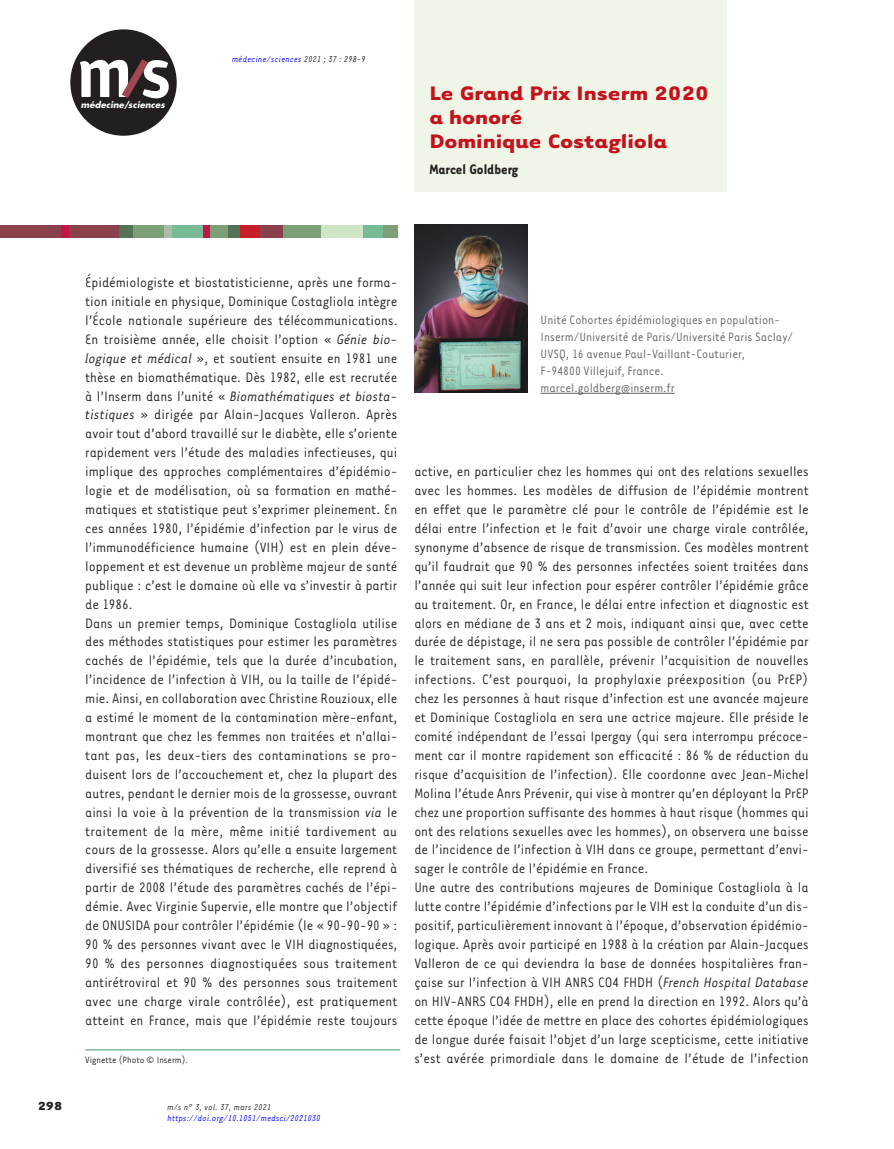
<style>
.page{position:relative;width:894px;height:1149px;background:#fff}
.page>*{position:absolute;margin:0;border:0;box-sizing:border-box;transform-origin:0 0}
.t1{font:700 22.5px/24px "Tarzana Wide";color:#c4121a}
.t2{font:15.75px/18.9px "Tarzana Narrow";color:#231f20}
.t3{font:700 15.75px "Tarzana Narrow";color:#231f20}
.t4{font:13.95px/17px "Tarzana Narrow";color:#636366}
.t5{font:700 13.5px "Tarzana Wide";color:#231f20}
.t6{font:10.5px "Tarzana Narrow";color:#231f20}
.t7{font:italic 9.75px "Tarzana Narrow";letter-spacing:.025em;color:#00f}
.t8{font:italic 9.75px "Tarzana Narrow";letter-spacing:.025em;color:#231f20}
.t9{font:italic 700 8.55px "Futura";letter-spacing:.01em;color:#fff}
.s1{color:#231f20}
.s2{font-style:italic}
</style>
<div class="page">
<div style="left:70px;top:29px;width:107px;height:107px;background:#231f20;border-radius:50%"></div>
<svg style="left:80px;top:60px;width:89px;height:38px"></svg>
<div style="left:414px;top:0;width:312px;height:191px;background:#eff6e8"></div>
<hr style="left:85px;top:1048px;width:315px;height:2px;background:#7db894">
<hr style="left:540px;top:393px;width:134px;height:1px;background:#636366">
<img style="left:414px;top:224px;width:113px;height:168px">
<div style="left:0;top:225px;width:120px;height:13px;background:#8a414c"></div>
<div style="left:119px;top:225px;width:18px;height:13px;background:#537256"></div>
<div style="left:226px;top:225px;width:14px;height:13px;background:#537256"></div>
<div style="left:133px;top:225px;width:32px;height:13px;background:#7d9f76"></div>
<div style="left:169px;top:225px;width:34px;height:13px;background:#76ba96"></div>
<div style="left:362px;top:225px;width:22px;height:13px;background:#76ba96"></div>
<div style="left:208px;top:225px;width:19px;height:13px;background:#7d9f76"></div>
<div style="left:383px;top:225px;width:14px;height:13px;background:#7d9f76"></div>
<div style="left:281px;top:225px;width:40px;height:13px;background:#7d9f76"></div>
<div style="left:321px;top:225px;width:42px;height:13px;background:#cee6c6"></div>
<div style="left:164px;top:225px;width:8px;height:13px;background:#a8bca6"></div>
<div style="left:61px;top:225px;width:8px;height:13px;background:#c4144a"></div>
<div style="left:203px;top:225px;width:6px;height:13px;background:#c4144a"></div>
<div style="left:240px;top:225px;width:29px;height:13px;background:#c61f28"></div>
<div style="left:260px;top:225px;width:22px;height:13px;background:#8a414c"></div>
<p class="t9" style="left:81px;top:99px;width:85px">médecine/sciences</p>
<p class="t7" style="left:232px;top:54px;width:135px">médecine/sciences <span class="s1">2021 ; 37 : 298-9</span></p>
<h1 class="t1" style="left:429px;top:80px;width:281px">Le Grand Prix Inserm 2020 a honoré<br>Dominique Costagliola</h1>
<p class="t3" style="left:429px;top:159px;width:90px">Marcel Goldberg</p>
<p class="t5" style="left:38px;top:1097px;width:26px">298</p>
<p class="t2" style="left:85px;top:272px;width:314px">Épidémiologiste et biostatisticienne, après une forma&shy;tion initiale en physique, Dominique Costagliola intègre l’École nationale supérieure des télécommunications.<br>En troisième année, elle choisit l’option « <span class="s2">Génie bio&shy;logique et médical</span> », et soutient ensuite en 1981 une thèse en biomathématique. Dès 1982, elle est recrutée à l’Inserm dans l’unité « <span class="s2">Biomathématiques et biosta&shy;tistiques</span> » dirigée par Alain-Jacques Valleron. Après avoir tout d’abord travaillé sur le diabète, elle s’oriente rapidement vers l’étude des maladies infectieuses, qui implique des approches complémentaires d’épidémio&shy;logie et de modélisation, où sa formation en mathé&shy;matiques et statistique peut s’exprimer pleinement. En ces années 1980, l’épidémie d’infection par le virus de l’immunodéficience humaine (VIH) est en plein déve&shy;loppement et est devenue un problème majeur de santé publique : c’est le domaine où elle va s’investir à partir de 1986.<br>Dans un premier temps, Dominique Costagliola utilise des méthodes statistiques pour estimer les paramètres cachés de l’épidémie, tels que la durée d’incubation, l’incidence de l’infection à VIH, ou la taille de l’épidé&shy;mie. Ainsi, en collaboration avec Christine Rouzioux, elle a estimé le moment de la contamination mère-enfant, montrant que chez les femmes non traitées et n’allai&shy;tant pas, les deux-tiers des contaminations se pro&shy;duisent lors de l’accouchement et, chez la plupart des autres, pendant le dernier mois de la grossesse, ouvrant ainsi la voie à la prévention de la transmission <span class="s2">via</span> le traitement de la mère, même initié tardivement au cours de la grossesse. Alors qu’elle a ensuite largement diversifié ses thématiques de recherche, elle reprend à partir de 2008 l’étude des paramètres cachés de l’épi&shy;démie. Avec Virginie Supervie, elle montre que l’objectif de ONUSIDA pour contrôler l’épidémie (le « 90-90-90 » :<br>90 % des personnes vivant avec le VIH diagnostiquées, 90 % des personnes diagnostiquées sous traitement antirétroviral et 90 % des personnes sous traitement avec une charge virale contrôlée), est pratiquement atteint en France, mais que l’épidémie reste toujours</p>
<p class="t4" style="left:540px;top:311px;width:254px">Unité Cohortes épidémiologiques en population-Inserm/Université de Paris/Université Paris Saclay/ UVSQ, 16 avenue Paul-Vaillant-Couturier,<br>F-94800 Villejuif, France. marcel.goldberg@inserm.fr</p>
<p class="t2" style="left:414px;top:461px;width:396px">active, en particulier chez les hommes qui ont des relations sexuelles avec les hommes. Les modèles de diffusion de l’épidémie montrent en effet que le paramètre clé pour le contrôle de l’épidémie est le délai entre l’infection et le fait d’avoir une charge virale contrôlée, synonyme d’absence de risque de transmission. Ces modèles montrent qu’il faudrait que 90 % des personnes infectées soient traitées dans l’année qui suit leur infection pour espérer contrôler l’épidémie grâce au traitement. Or, en France, le délai entre infection et diagnostic est alors en médiane de 3 ans et 2 mois, indiquant ainsi que, avec cette durée de dépistage, il ne sera pas possible de contrôler l’épidémie par le traitement sans, en parallèle, prévenir l’acquisition de nouvelles infections. C’est pourquoi, la prophylaxie préexposition (ou PrEP) chez les personnes à haut risque d’infection est une avancée majeure et Dominique Costagliola en sera une actrice majeure. Elle préside le comité indépendant de l’essai Ipergay (qui sera interrompu précoce&shy;ment car il montre rapidement son efficacité : 86 % de réduction du risque d’acquisition de l’infection). Elle coordonne avec Jean-Michel Molina l’étude Anrs Prévenir, qui vise à montrer qu’en déployant la PrEP chez une proportion suffisante des hommes à haut risque (hommes qui ont des relations sexuelles avec les hommes), on observera une baisse de l’incidence de l’infection à VIH dans ce groupe, permettant d’envi&shy;sager le contrôle de l’épidémie en France.<br>Une autre des contributions majeures de Dominique Costagliola à la lutte contre l’épidémie d’infections par le VIH est la conduite d’un dis&shy;positif, particulièrement innovant à l’époque, d’observation épidémio&shy;logique. Après avoir participé en 1988 à la création par Alain-Jacques Valleron de ce qui deviendra la base de données hospitalières fran&shy;çaise sur l’infection à VIH ANRS CO4 FHDH (<span class="s2">French Hospital Database </span>on HIV-ANRS CO4 FHDH), elle en prend la direction en 1992. Alors qu’à cette époque l’idée de mettre en place des cohortes épidémiologiques de longue durée faisait l’objet d’un large scepticisme, cette initiative</p>
<p class="t6" style="left:85px;top:1053px;width:104px">Vignette (Photo © Inserm).</p>
<p class="t2" style="left:414px;top:1047px;width:395px">s’est avérée primordiale dans le domaine de l’étude de l’infection</p>
<p class="t8" style="left:167px;top:1100px;width:105px">m/s n° 3, vol. 37, mars 2021</p>
<p class="t7" style="left:167px;top:1112px;width:155px">https://doi.org/10.1051/medsci/2021030</p>
</div>
